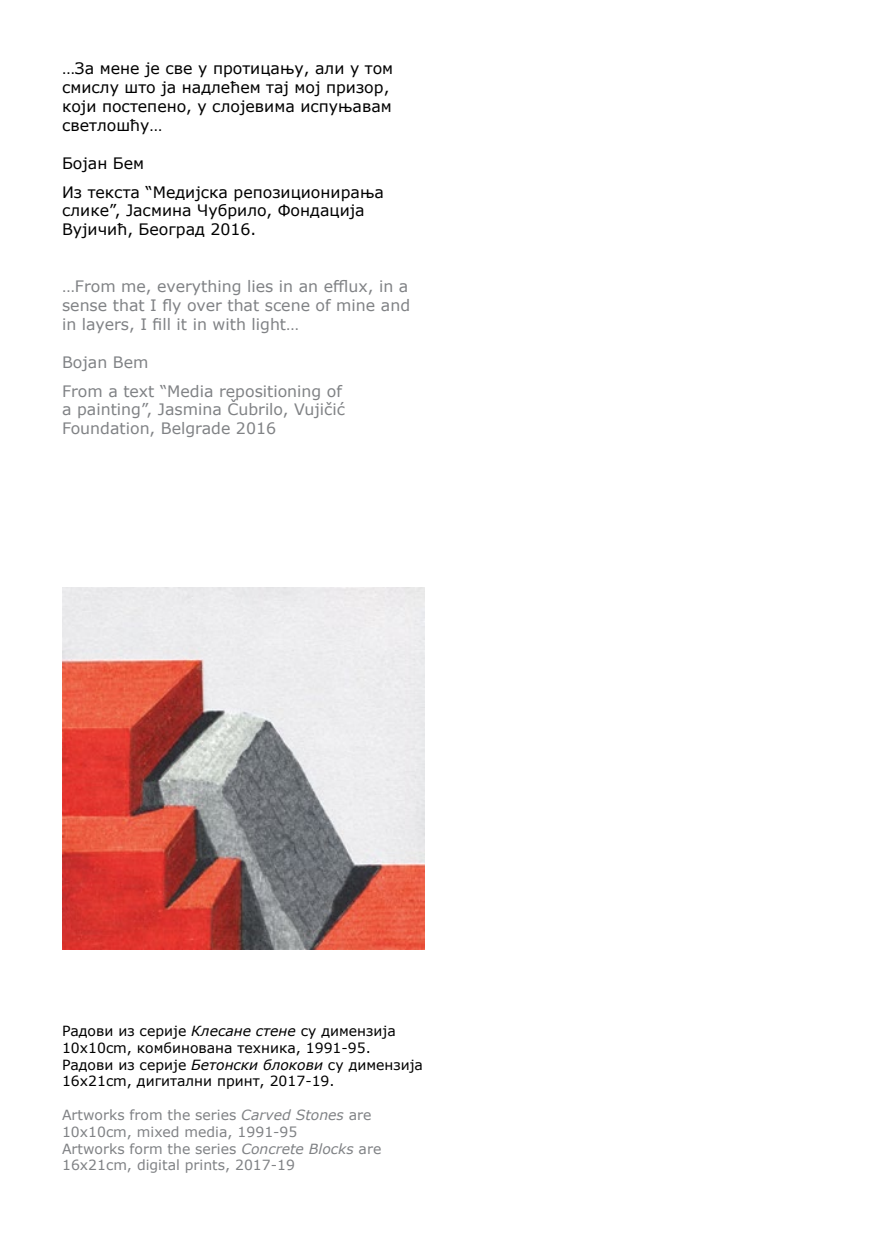
<style>
.page{position:relative;width:874px;height:1241px;background:#fff}
.page>*{position:absolute;margin:0;border:0;box-sizing:border-box;transform-origin:0 0}
.t1{font:15.75px/18.9px "Verdana";color:#000}
.t2{font:15.75px/18.9px "Verdana";color:#808285}
.t3{font:14px/16.8px "Verdana";color:#000}
.t4{font:14px/16.8px "Verdana";color:#808285}
.s1{font-style:italic}
</style>
<div class="page">
<img style="left:62px;top:587px;width:362px;height:362px">
<p class="t1" style="left:62px;top:59px;width:332px">…Зa мeнe je свe у прoтицaњу, aли у тoм смислу штo ja нaдлeћeм тaj мoj призoр, кojи пoстeпeнo, у слojeвимa испуњaвaм свeтлoшћу…</p>
<p class="t1" style="left:62px;top:148px;width:323px;line-height:28.9px">Бojaн Бeм<br>Из тeкстa “Meдиjскa рeпoзициoнирaњa</p>
<p class="t1" style="left:62px;top:201px;width:304px">сликe”, Jaсминa Чубрилo, Фoндaциja<br>Вуjичић, Бeoгрaд 2016.</p>
<p class="t2" style="left:62px;top:277px;width:349px;text-align:justify">…From me, everything lies in an efflux, in a sense that I fly over that scene of mine and in layers, I fill it in with light…</p>
<p class="t2" style="left:62px;top:347px;width:281px;line-height:28.9px">Bojan Bem<br>From a text “Media repositioning of</p>
<p class="t2" style="left:62px;top:400px;width:284px">a painting”, Jasmina Čubrilo, Vujičić<br>Foundation, Belgrade 2016</p>
<p class="t3" style="left:62px;top:1022px;width:362px">Радови из серије <span class="s1">Клесане стене</span> су димензија 10x10cm, комбинована техника, 1991-95.<br>Радови из серије <span class="s1">Бетонски блокови</span> су димензија 16x21cm, дигитални принт, 2017-19.</p>
<p class="t4" style="left:62px;top:1106px;width:321px">Artworks from the series <span class="s1">Carved Stones</span> are 10x10cm, mixed media, 1991-95<br>Artworks form the series <span class="s1">Concrete Blocks</span> are 16x21cm, digital prints, 2017-19</p>
</div>
